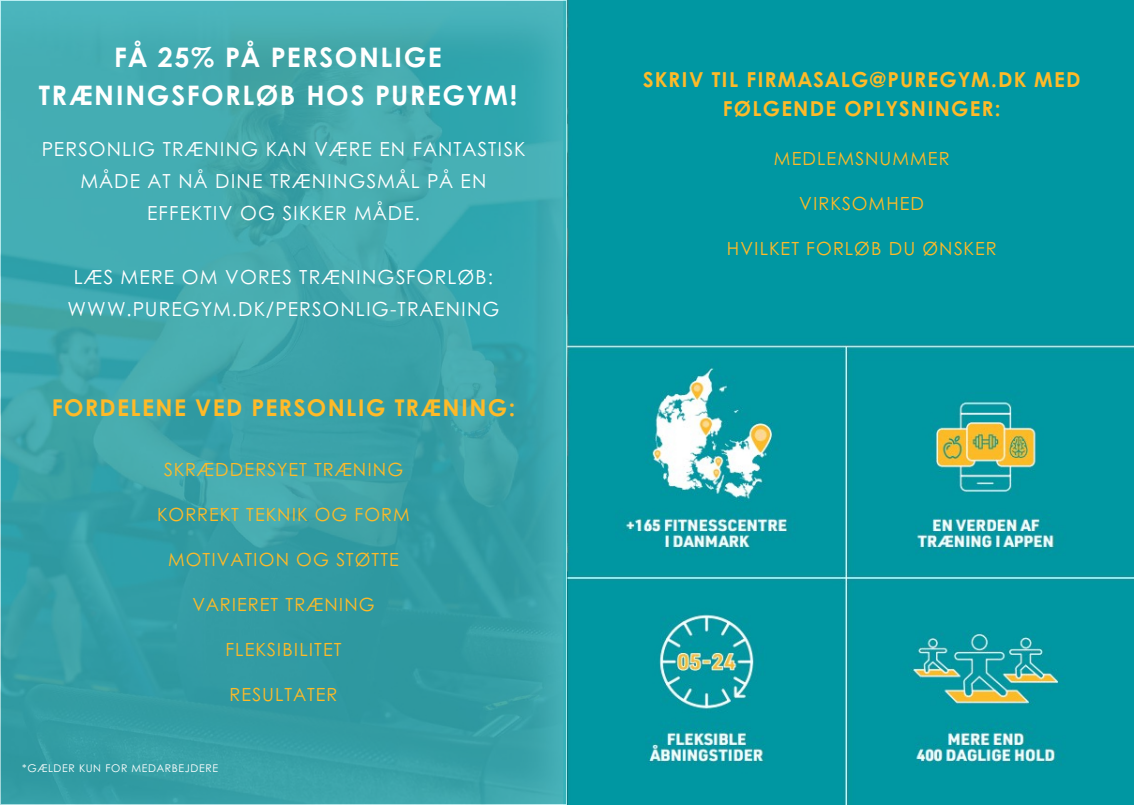
<style>
.page{position:relative;width:1134px;height:805px;background:#fff}
.page>*{position:absolute;margin:0;border:0;box-sizing:border-box;transform-origin:0 0}
.t1{font:700 26.88px/37.5px "Century Gothic";letter-spacing:.06em;color:#fff;text-align:center}
.t2{font:700 23.12px "Century Gothic";letter-spacing:.06em;color:#feba28}
.t3{font:700 20.62px/28.1px "Century Gothic";letter-spacing:.06em;color:#feba28;text-align:center}
.t4{font:19.38px/31.9px "Century Gothic";letter-spacing:.06em;color:#fff;text-align:center}
.t5{font:18.12px "Century Gothic";letter-spacing:.06em;color:#feba28}
.t6{font:10.62px "Century Gothic";letter-spacing:.06em;color:#fff}
</style>
<div class="page">
<img style="left:567px;top:0;width:566px;height:804px">
<svg style="left:0;top:0;width:566px;height:804px;background:#3ca5ab"></svg>
<div style="left:640px;top:41px;width:418px;height:277px;background:#0097a2"></div>
<p class="t1" style="left:39px;top:37px;width:480px">FÅ 25% PÅ PERSONLIGE<br>TRÆNINGSFORLØB HOS PUREGYM!</p>
<h4 class="t4" style="left:42px;top:132px;width:485px">PERSONLIG TRÆNING KAN VÆRE EN FANTASTISK<br>MÅDE AT NÅ DINE TRÆNINGSMÅL PÅ EN<br>EFFEKTIV OG SIKKER MÅDE.</h4>
<h4 class="t4" style="left:67px;top:260px;width:433px">LÆS MERE OM VORES TRÆNINGSFORLØB:<br>WWW.PUREGYM.DK/PERSONLIG-TRAENING</h4>
<h2 class="t2" style="left:52px;top:390px;width:465px">FORDELENE VED PERSONLIG TRÆNING:</h2>
<h5 class="t5" style="left:164px;top:455px;width:241px">SKRÆDDERSYET TRÆNING</h5>
<h5 class="t5" style="left:157px;top:500px;width:254px">KORREKT TEKNIK OG FORM</h5>
<h5 class="t5" style="left:168px;top:545px;width:232px">MOTIVATION OG STØTTE</h5>
<h5 class="t5" style="left:192px;top:590px;width:184px">VARIERET TRÆNING</h5>
<h5 class="t5" style="left:225px;top:635px;width:118px">FLEKSIBILITET</h5>
<h5 class="t5" style="left:229px;top:680px;width:109px">RESULTATER</h5>
<p class="t6" style="left:22px;top:759px;width:197px">*GÆLDER KUN FOR MEDARBEJDERE</p>
<p class="t3" style="left:643px;top:65px;width:439px">SKRIV TIL FIRMASALG@PUREGYM.DK MED<br>FØLGENDE OPLYSNINGER:</p>
<p class="t5" style="left:774px;top:145px;width:177px">MEDLEMSNUMMER</p>
<p class="t5" style="left:799px;top:190px;width:126px">VIRKSOMHED</p>
<p class="t5" style="left:727px;top:235px;width:271px">HVILKET FORLØB DU ØNSKER</p>
</div>
